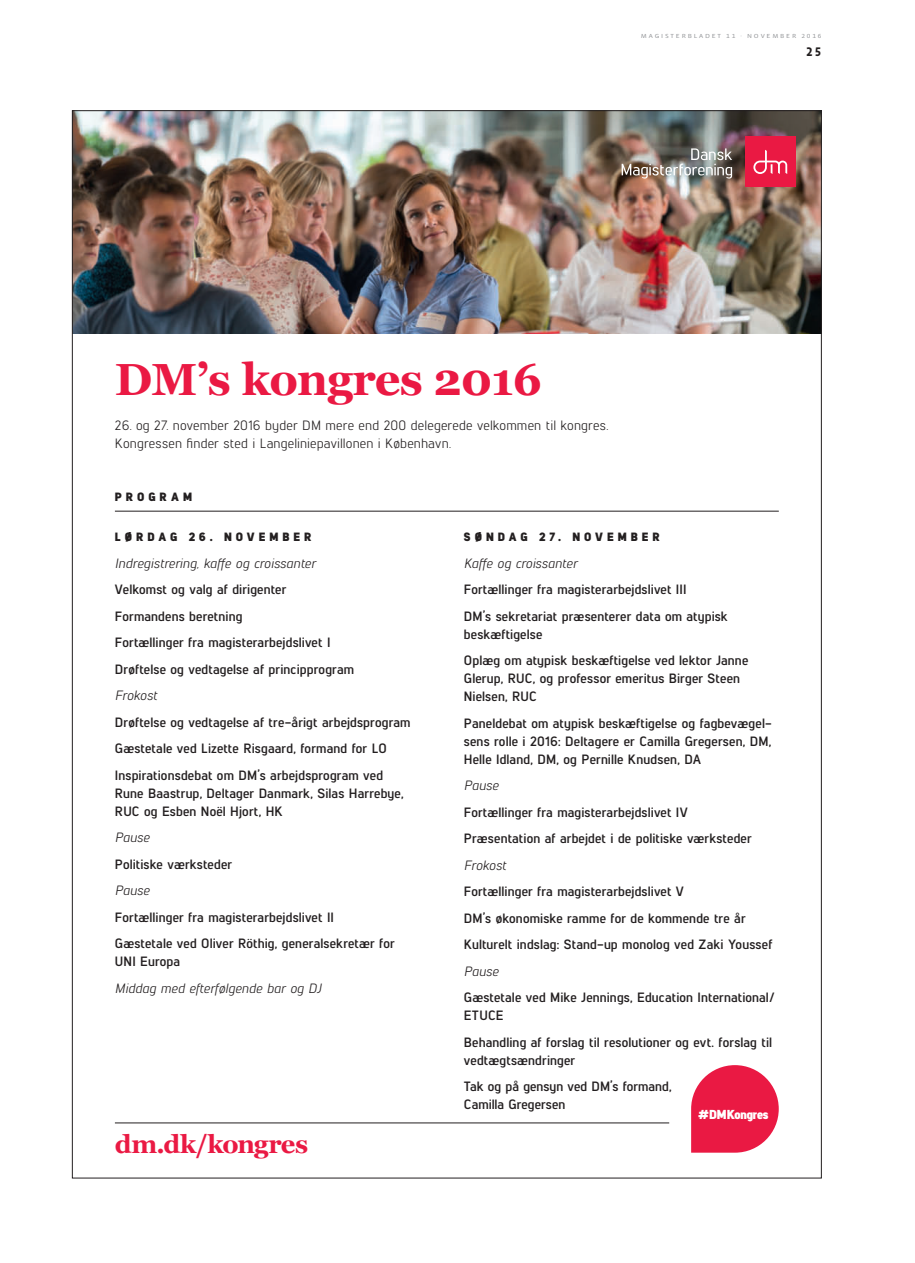
<style>
.page{position:relative;width:915px;height:1263px;background:#fff}
.page>*{position:absolute;margin:0;border:0;box-sizing:border-box;transform-origin:0 0}
.t1{font:700 45px "Georgia";letter-spacing:-.02em;color:#ea1943}
.t2{font:700 25.5px "Georgia";letter-spacing:-.025em;color:#ea1943}
.t3{font:700 13.5px/26.5px "Lintel";letter-spacing:.01em;color:#231f20}
.t4{font:13.5px/18px "Lintel";letter-spacing:.01em;color:#231f20}
.t5{font:italic 13.5px "Lintel";letter-spacing:.005em;color:#231f20}
.t6{font:900 13.05px "Lintel";letter-spacing:-.01em;color:#fff}
.t7{font:700 12.75px "Vista Sans OT";color:#231f20}
.t8{font:900 12px "Lintel";letter-spacing:.33em;color:#231f20}
.t9{font:6px "Vista Sans OT";letter-spacing:.25em;color:#939598;scale:1.2 1}
</style>
<div class="page">
<img style="left:74px;top:112px;width:745px;height:221px">
<hr style="left:115px;top:511px;width:663px;height:1px;background:#231f20">
<hr style="left:115px;top:1123px;width:554px;height:1px;background:#231f20">
<div style="left:744px;top:136px;width:51px;height:51px;background:#ea1943"></div>
<svg style="left:753px;top:150px;width:34px;height:24px"></svg>
<img style="left:621px;top:148px;width:110px;height:31px">
<svg style="left:691px;top:1065px;width:87px;height:88px;background:#ed3d61"></svg>
<p class="t9" style="left:640px;top:33px;width:152px">MAGISTERBLADET 11 · NOVEMBER 2016</p>
<p class="t7" style="left:805px;top:45px;width:17px">25</p>
<h1 class="t1" style="left:115px;top:350px;width:428px">DM’s kongres 2016</h1>
<p class="t4" style="left:115px;top:415px;width:494px">26. og 27. november 2016 byder DM mere end 200 delegerede velkommen til kongres.<br>Kongressen finder sted i Langeliniepavillonen i København.</p>
<p class="t8" style="left:115px;top:488px;width:79px">PROGRAM</p>
<p class="t8" style="left:115px;top:528px;width:198px">LØRDAG 26. NOVEMBER</p>
<p class="t5" style="left:115px;top:554px;width:202px">Indregistrering, kaffe og croissanter</p>
<p class="t3" style="left:115px;top:576px;width:240px">Velkomst og valg af dirigenter Formandens beretning<br>Fortællinger fra magisterarbejdslivet I Drøftelse og vedtagelse af principprogram</p>
<p class="t5" style="left:115px;top:686px;width:44px">Frokost</p>
<p class="t3" style="left:115px;top:708px;width:297px">Drøftelse og vedtagelse af tre-årigt arbejdsprogram<br>Gæstetale ved Lizette Risgaard, formand for LO<br>Inspirationsdebat om DM’s arbejdsprogram ved</p>
<p class="t3" style="left:115px;top:783px;width:290px;line-height:18px">Rune Baastrup, Deltager Danmark, Silas Harrebye,<br>RUC og Esben Noël Hjort, HK</p>
<p class="t5" style="left:115px;top:828px;width:36px">Pause</p>
<p class="t3" style="left:115px;top:850px;width:119px">Politiske værksteder</p>
<p class="t5" style="left:115px;top:881px;width:36px">Pause</p>
<p class="t3" style="left:115px;top:903px;width:281px">Fortællinger fra magisterarbejdslivet II<br>Gæstetale ved Oliver Röthig, generalsekretær for</p>
<p class="t3" style="left:115px;top:948px;width:67px">UNI Europa</p>
<p class="t5" style="left:115px;top:979px;width:207px">Middag med efterfølgende bar og DJ</p>
<h2 class="t2" style="left:115px;top:1127px;width:195px">dm.dk/kongres</h2>
<p class="t8" style="left:464px;top:528px;width:197px">SØNDAG 27. NOVEMBER</p>
<p class="t5" style="left:463px;top:554px;width:115px">Kaffe og croissanter</p>
<p class="t3" style="left:463px;top:576px;width:265px">Fortællinger fra magisterarbejdslivet III<br>DM’s sekretariat præsenterer data om atypisk</p>
<p class="t3" style="left:463px;top:620px;width:286px">beskæftigelse<br>Oplæg om atypisk beskæftigelse ved lektor Janne</p>
<p class="t3" style="left:463px;top:669px;width:277px;line-height:18px">Glerup, RUC, og professor emeritus Birger Steen<br>Nielsen, RUC</p>
<p class="t3" style="left:463px;top:713px;width:309px;line-height:18px;text-align:justify">Paneldebat om atypisk beskæftigelse og fagbevægel&shy;sens rolle i 2016: Deltagere er Camilla Gregersen, DM, Helle Idland, DM, og Pernille Knudsen, DA</p>
<p class="t5" style="left:463px;top:776px;width:36px">Pause</p>
<p class="t3" style="left:463px;top:798px;width:289px">Fortællinger fra magisterarbejdslivet IV<br>Præsentation af arbejdet i de politiske værksteder</p>
<p class="t5" style="left:463px;top:856px;width:44px">Frokost</p>
<p class="t3" style="left:463px;top:877px;width:310px">Fortællinger fra magisterarbejdslivet V<br>DM’s økonomiske ramme for de kommende tre år<br>Kulturelt indslag: Stand-up monolog ved Zaki Youssef</p>
<p class="t5" style="left:463px;top:962px;width:36px">Pause</p>
<p class="t3" style="left:463px;top:988px;width:312px;line-height:18px">Gæstetale ved Mike Jennings, Education International/<br>ETUCE</p>
<p class="t3" style="left:463px;top:1032px;width:309px;line-height:18px">Behandling af forslag til resolutioner og evt. forslag til vedtægtsændringer</p>
<p class="t3" style="left:463px;top:1077px;width:209px;line-height:18px">Tak og på gensyn ved DM’s formand,<br>Camilla Gregersen</p>
<p class="t6" style="left:698px;top:1104px;width:72px">#DMKongres</p>
</div>
